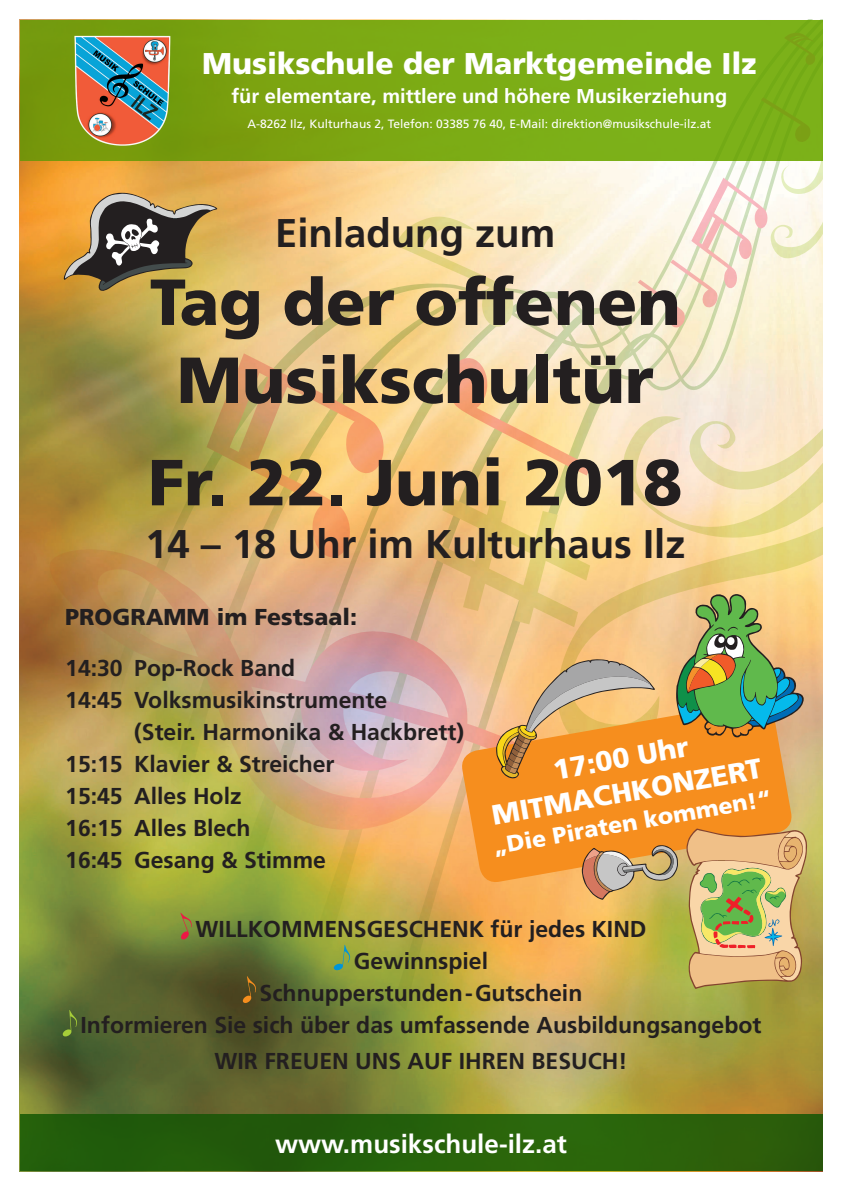
<style>
.page{position:relative;width:842px;height:1191px;background:#fff}
.page>*{position:absolute;margin:0;border:0;box-sizing:border-box;transform-origin:0 0}
.t1{font:900 65px/78px "Frutiger LT Std";color:#231f20;text-align:center}
.t2{font:700 40px "Frutiger LT Std";color:#231f20}
.t3{font:900 30px "Frutiger LT Std";color:#fff}
.t4{font:900 28px/34px "Frutiger LT Std";color:#fff;text-align:center}
.t5{font:700 26px "Frutiger LT Std";color:#fff}
.t6{font:700 23px/32px "Frutiger LT Std";color:#231f20;text-align:center}
.t7{font:900 23px "Frutiger LT Std";color:#231f20}
.t8{font:900 23px "Frutiger LT Std";color:#fff}
.t9{font:700 20px "Frutiger LT Std";color:#fff}
.t10{font:12px "Frutiger LT Std";color:#fff}
</style>
<div class="page">
<img style="left:20px;top:160px;width:802px;height:954px">
<svg style="left:395px;top:938px;width:427px;height:72px;background:#c7ad4b"></svg>
<svg style="left:318px;top:866px;width:504px;height:72px;background:#d8b04f"></svg>
<svg style="left:101px;top:160px;width:506px;height:378px;background:#e1c482"></svg>
<img style="left:42px;top:538px;width:515px;height:331px">
<svg style="left:395px;top:212px;width:119px;height:117px;background:#f3db9f"></svg>
<svg style="left:207px;top:353px;width:178px;height:208px;background:#e3b56d"></svg>
<svg style="left:447px;top:354px;width:144px;height:121px;background:#f6cf96"></svg>
<svg style="left:430px;top:495px;width:127px;height:132px;background:#e9c27a"></svg>
<svg style="left:557px;top:393px;width:265px;height:390px;background:#f0cc8d"></svg>
<svg style="left:607px;top:160px;width:215px;height:425px;background:#f5e6c3"></svg>
<div style="left:20px;top:20px;width:802px;height:140px;background:linear-gradient(to right,#77990b,#7db61b)"></div>
<div style="left:20px;top:1114px;width:802px;height:57px;background:#265e0b"></div>
<img style="left:75px;top:36px;width:96px;height:111px">
<svg style="left:180px;top:912px;width:12px;height:27px"></svg>
<svg style="left:334px;top:944px;width:16px;height:26px"></svg>
<svg style="left:242px;top:976px;width:14px;height:27px"></svg>
<svg style="left:63px;top:1010px;width:14px;height:26px"></svg>
<svg style="left:459px;top:698px;width:335px;height:186px;background:#f4942e"></svg>
<svg style="left:63px;top:193px;width:154px;height:99px;background:#987f50"></svg>
<svg style="left:676px;top:593px;width:128px;height:145px;background:#9aa767"></svg>
<svg style="left:686px;top:828px;width:121px;height:160px;background:#c9b572"></svg>
<svg style="left:496px;top:659px;width:159px;height:121px;background:#e2a75e"></svg>
<svg style="left:582px;top:844px;width:96px;height:56px;background:#c7a26c"></svg>
<h3 class="t3" style="left:202px;top:46px;width:556px">Musikschule der Marktgemeinde Ilz</h3>
<p class="t9" style="left:232px;top:85px;width:497px">für elementare, mittlere und höhere Musikerziehung</p>
<p class="t10" style="left:248px;top:117px;width:465px">A-8262 Ilz, Kulturhaus 2, Telefon: 03385 76 40, E-Mail: direktion@musikschule-ilz.at</p>
<h2 class="t2" style="left:275px;top:209px;width:282px">Einladung zum</h2>
<h1 class="t1" style="left:150px;top:263px;width:532px">Tag der offenen<br>Musikschultür</h1>
<h1 class="t1" style="left:148px;top:443px;width:536px">Fr. 22. Juni 2018</h1>
<h2 class="t2" style="left:145px;top:521px;width:542px">14 – 18 Uhr im Kulturhaus Ilz</h2>
<p class="t7" style="left:65px;top:603px;width:294px">PROGRAMM im Festsaal:</p>
<p class="t6" style="left:65px;top:652px;width:232px">14:30 Pop-Rock Band</p>
<p class="t6" style="left:65px;top:684px;width:324px">14:45 Volksmusikinstrumente</p>
<p class="t6" style="left:134px;top:716px;width:331px">(Steir. Harmonika &amp; Hackbrett)</p>
<p class="t6" style="left:65px;top:748px;width:271px">15:15 Klavier &amp; Streicher</p>
<p class="t6" style="left:65px;top:780px;width:178px">15:45 Alles Holz</p>
<p class="t6" style="left:65px;top:812px;width:187px">16:15 Alles Blech</p>
<p class="t6" style="left:65px;top:844px;width:262px">16:45 Gesang &amp; Stimme</p>
<p class="t4" style="left:483px;top:765px;width:275px;rotate:-10deg">17:00 Uhr<br>MITMACHKONZERT</p>
<p class="t8" style="left:490px;top:833px;width:284px;rotate:-10deg">„Die Piraten kommen!“</p>
<p class="t6" style="left:81px;top:913px;width:682px">WILLKOMMENSGESCHENK für jedes KIND<br>Gewinnspiel<br>Schnupperstunden-Gutschein<br>Informieren Sie sich über das umfassende Ausbildungsangebot</p>
<p class="t6" style="left:215px;top:1044px;width:414px">WIR FREUEN UNS AUF IHREN BESUCH!</p>
<p class="t5" style="left:275px;top:1128px;width:293px">www.musikschule-ilz.at</p>
</div>
